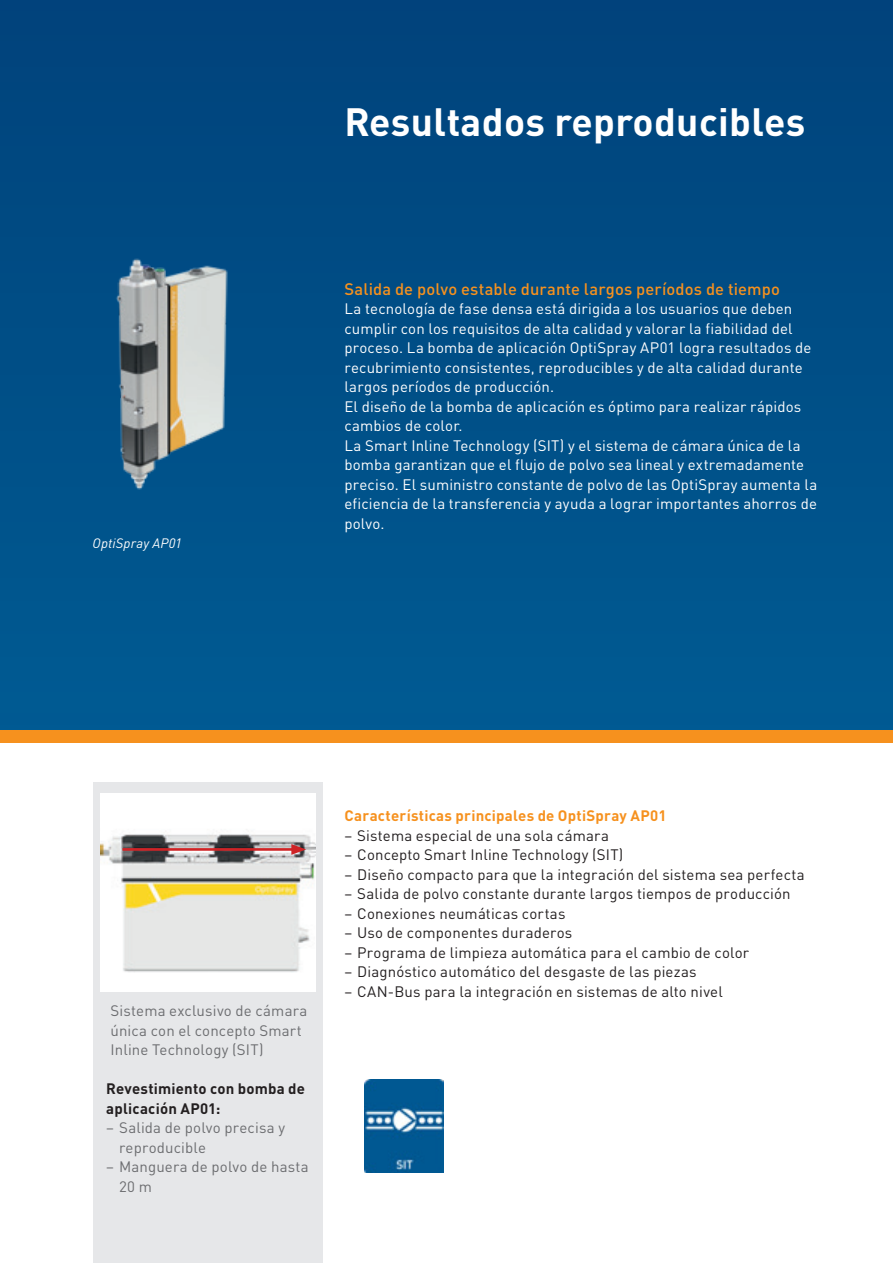
<style>
.page{position:relative;width:893px;height:1263px;background:#fff}
.page>*{position:absolute;margin:0;border:0;box-sizing:border-box;transform-origin:0 0}
.t1{font:700 39px "DIN Pro";letter-spacing:.01em;color:#fff}
.t2{font:500 16.5px "DIN Pro";letter-spacing:.005em;color:#f6911e}
.t3{font:15px/19.5px "DIN Pro";letter-spacing:.01em;color:#fff}
.t4{font:15px "DIN Pro";letter-spacing:.01em;color:#231f20}
.t5{font:15px/19.5px "DIN Pro";letter-spacing:.01em;color:#6c6d70}
.t6{font:700 15px "DIN Pro";letter-spacing:.015em;color:#f6911e}
.t7{font:700 15px/19.5px "DIN Pro";letter-spacing:.015em;color:#231f20}
.t8{font:italic 13.5px "DIN Pro";letter-spacing:.01em;color:#fff}
</style>
<div class="page">
<div style="left:0;top:0;width:893px;height:737px;background:#004e86"></div>
<div style="left:0;top:730px;width:893px;height:13px;background:#f6911e"></div>
<img style="left:364px;top:1079px;width:80px;height:94px">
<img style="left:116px;top:258px;width:112px;height:232px">
<div style="left:94px;top:782px;width:229px;height:481px;background:#e6e7e9"></div>
<img style="left:101px;top:793px;width:215px;height:199px">
<hr style="left:122px;top:848px;width:174px;height:3px;background:#cf2326">
<svg style="left:291px;top:844px;width:15px;height:11px"></svg>
<p class="t8" style="left:92px;top:533px;width:91px">OptiSpray AP01</p>
<h1 class="t1" style="left:344px;top:89px;width:463px">Resultados reproducibles</h1>
<p class="t2" style="left:344px;top:275px;width:437px">Salida de polvo estable durante largos períodos de tiempo</p>
<p class="t3" style="left:344px;top:297px;width:474px">La tecnología de fase densa está dirigida a los usuarios que deben cumplir con los requisitos de alta calidad y valorar la fiabilidad del proceso. La bomba de aplicación OptiSpray AP01 logra resultados de recubrimiento consistentes, reproducibles y de alta calidad durante largos períodos de producción.<br>El diseño de la bomba de aplicación es óptimo para realizar rápidos cambios de color.<br>La Smart Inline Technology (SIT) y el sistema de cámara única de la bomba garantizan que el flujo de polvo sea lineal y extremadamente preciso. El suministro constante de polvo de las OptiSpray aumenta la eficiencia de la transferencia y ayuda a lograr importantes ahorros de polvo.</p>
<p class="t5" style="left:111px;top:999px;width:198px">Sistema exclusivo de cámara única con el concepto Smart<br>Inline Technology (SIT)</p>
<p class="t7" style="left:106px;top:1077px;width:200px">Revestimiento con bomba de aplicación AP01:</p>
<p class="t5" style="left:119px;top:1116px;width:168px;text-indent:-13px">– Salida de polvo precisa y reproducible</p>
<p class="t5" style="left:119px;top:1155px;width:191px;text-indent:-13px">– Manguera de polvo de hasta<br>20 m</p>
<p class="t6" style="left:344px;top:803px;width:324px">Características principales de OptiSpray AP01</p>
<p class="t4" style="left:344px;top:823px;width:266px">– Sistema especial de una sola cámara</p>
<p class="t4" style="left:344px;top:843px;width:280px">– Concepto Smart Inline Technology (SIT)</p>
<p class="t4" style="left:344px;top:862px;width:462px">– Diseño compacto para que la integración del sistema sea perfecta</p>
<p class="t4" style="left:344px;top:882px;width:448px">– Salida de polvo constante durante largos tiempos de producción</p>
<p class="t4" style="left:344px;top:901px;width:223px">– Conexiones neumáticas cortas</p>
<p class="t4" style="left:344px;top:921px;width:229px">– Uso de componentes duraderos</p>
<p class="t4" style="left:344px;top:940px;width:406px">– Programa de limpieza automática para el cambio de color</p>
<p class="t4" style="left:344px;top:960px;width:354px">– Diagnóstico automático del desgaste de las piezas</p>
<p class="t4" style="left:344px;top:979px;width:380px">– CAN-Bus para la integración en sistemas de alto nivel</p>
</div>
